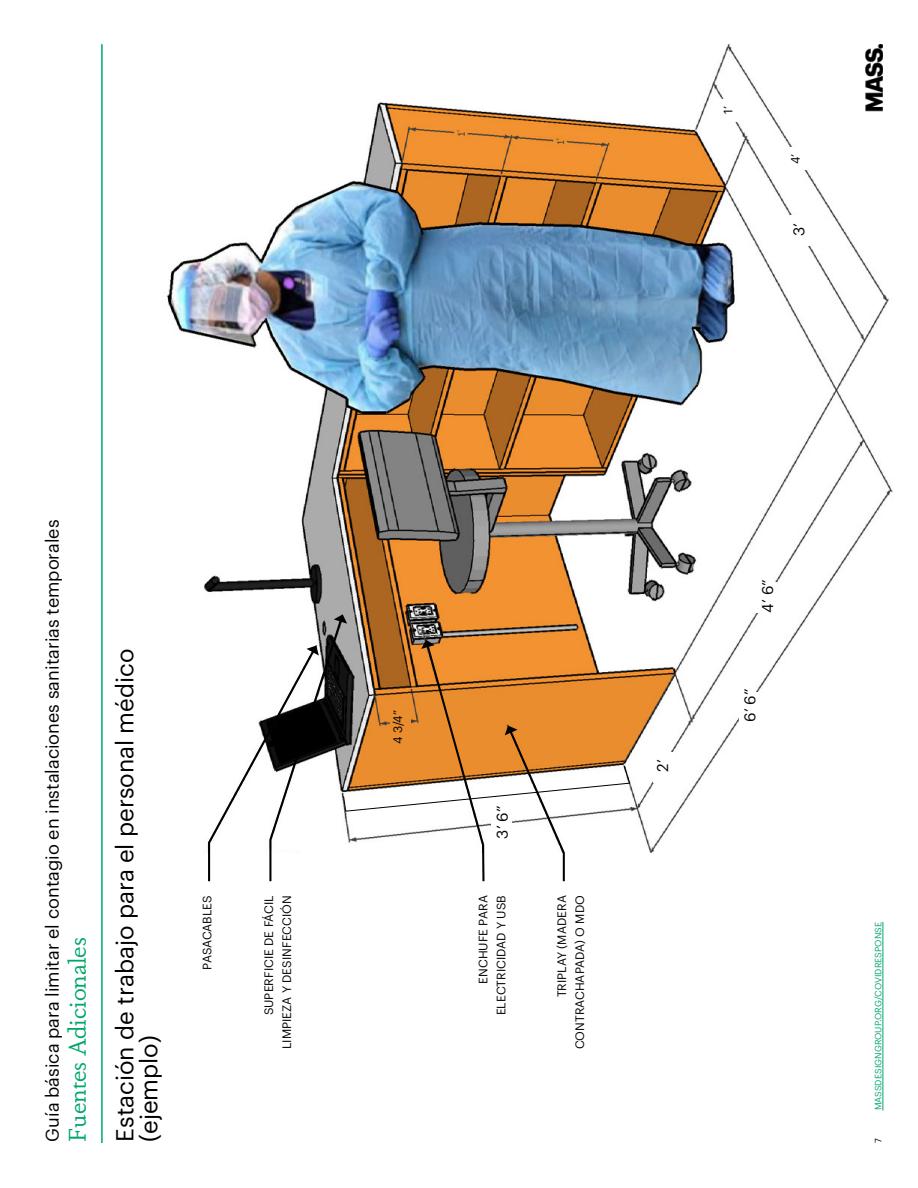
<style>
.page{position:relative;width:918px;height:1188px;background:#fff}
.page>*{position:absolute;margin:0;border:0;box-sizing:border-box;transform-origin:0 0}
.t1{font:24px/24px "Graphik";color:#000}
.t2{font:24px "Dapifer";color:#00a768}
.t3{font:18px "Graphik";color:#000}
.t4{font:15.3px "Graphik";color:#000}
.t5{font:12px/18px "Graphik";letter-spacing:.005em;color:#000;text-align:right}
.t6{font:9px "Graphik";letter-spacing:.005em;color:#00a768}
.t7{font:9px "Graphik";color:#000}
</style>
<div class="page">
<img style="left:166px;top:44px;width:727px;height:1067px">
<div style="left:186px;top:853px;width:508px;height:197px;background:#fff"></div>
<svg style="left:207px;top:614px;width:423px;height:268px"></svg>
<div style="left:491px;top:808px;width:21px;height:31px;background:#fff"></div>
<div style="left:495px;top:806px;width:13px;height:33px;background:#fff"></div>
<div style="left:739px;top:692px;width:21px;height:31px;background:#fff"></div>
<div style="left:743px;top:689px;width:12px;height:33px;background:#fff"></div>
<div style="left:756px;top:582px;width:21px;height:31px;background:#fff"></div>
<div style="left:760px;top:579px;width:13px;height:34px;background:#fff"></div>
<div style="left:653px;top:752px;width:21px;height:31px;background:#fff"></div>
<div style="left:790px;top:215px;width:21px;height:31px;background:#fff"></div>
<div style="left:790px;top:147px;width:16px;height:23px;background:#fff"></div>
<div style="left:723px;top:99px;width:16px;height:23px;background:#fff"></div>
<div style="left:390px;top:706px;width:21px;height:31px;background:#e98d2f"></div>
<img style="left:865px;top:44px;width:18px;height:67px">
<hr style="left:883px;top:922px;width:1px;height:188px;background:#00a768">
<hr style="left:101px;top:44px;width:2px;height:1099px;background:#00a768">
<p class="t5" style="left:718px;top:114px;width:9px;rotate:-90deg">1’</p>
<p class="t5" style="left:785px;top:164px;width:12px;rotate:-90deg">4’</p>
<p class="t4" style="left:788px;top:236px;width:14px;rotate:-90deg">3’</p>
<h2 class="t3" style="left:39px;top:1142px;width:623px;rotate:-90deg">Guía básica para limitar el contagio en instalaciones sanitarias temporales</h2>
<h1 class="t2" style="left:61px;top:1142px;width:205px;rotate:-90deg">Fuentes Adicionales</h1>
<h1 class="t1" style="left:111px;top:1142px;width:494px;rotate:-90deg">Estación de trabajo para el personal médico (ejemplo)</h1>
<p class="t5" style="left:388px;top:744px;width:35px;rotate:-90deg">4 3/4”</p>
<p class="t4" style="left:491px;top:839px;width:34px;rotate:-90deg">3’ 6”</p>
<p class="t5" style="left:197px;top:970px;width:76px;rotate:-90deg">PASACABLES</p>
<p class="t5" style="left:259px;top:1049px;width:155px;rotate:-90deg">SUPERFICIE DE FÁCIL<br>LIMPIEZA Y DESINFECCIÓN</p>
<p class="t5" style="left:473px;top:1015px;width:122px;rotate:-90deg">ENCHUFE PARA<br>ELECTRICIDAD Y USB</p>
<p class="t5" style="left:552px;top:1049px;width:156px;rotate:-90deg">TRIPLAY (MADERA<br>CONTRACHAPADA) O MDO</p>
<p class="t4" style="left:651px;top:772px;width:14px;rotate:-90deg">2’</p>
<p class="t4" style="left:756px;top:613px;width:35px;rotate:-90deg">4’ 6”</p>
<p class="t4" style="left:738px;top:722px;width:35px;rotate:-90deg">6’ 6”</p>
<p class="t6" style="left:871px;top:1110px;width:190px;rotate:-90deg">MASSDESIGNGROUP.ORG/COVIDRESPONSE</p>
<p class="t7" style="left:871px;top:1143px;width:6px;rotate:-90deg">7</p>
</div>
